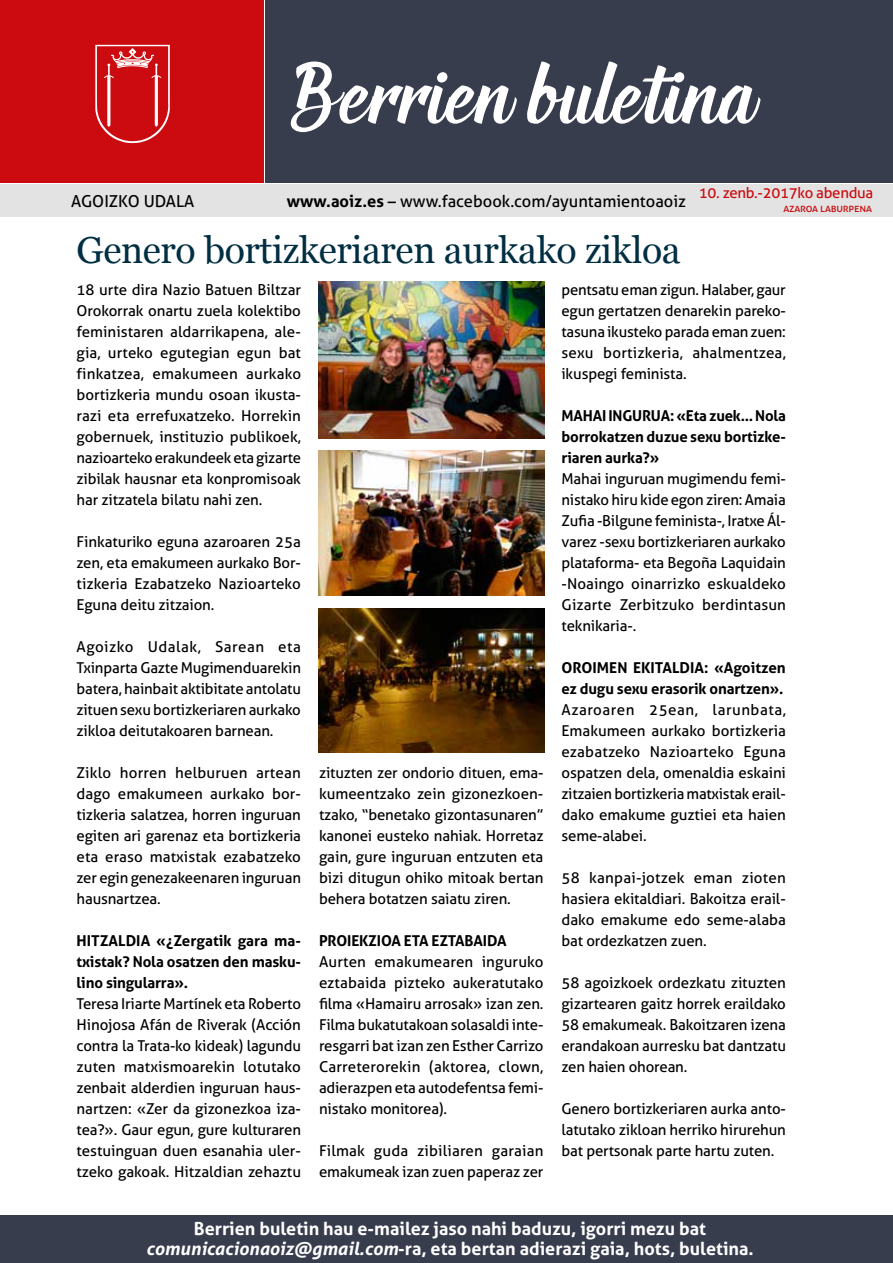
<style>
.page{position:relative;width:893px;height:1263px;background:#fff}
.page>*{position:absolute;margin:0;border:0;box-sizing:border-box;transform-origin:0 0}
.t1{font:italic 108px "Deadhead Script";letter-spacing:.04em;color:#fff}
.t2{font:37.5px "Georgia";letter-spacing:-.01em;color:#002e42}
.t3{font:700 18px/19.5px "Aller";color:#fff;text-align:center}
.t4{font:16.5px "Aller";color:#000}
.t5{font:15px/21px "Aller";letter-spacing:-.01em;color:#000;text-align:justify}
.t6{font:700 15px/21px "Aller";letter-spacing:-.01em;color:#000;text-align:justify}
.t7{font:15px "Aller";letter-spacing:-.02em;color:#cb0b0f}
.t8{font:11.25px "Aller";letter-spacing:-.015em;color:#cb0b0f}
.s1{font-weight:700}
.s2{font-style:italic}
</style>
<div class="page">
<div style="left:0;top:0;width:264px;height:182px;background:#cb0b0f"></div>
<div style="left:266px;top:0;width:627px;height:182px;background:#383d4e"></div>
<div style="left:0;top:185px;width:893px;height:32px;background:#e3e3e3"></div>
<svg style="left:95px;top:45px;width:75px;height:98px"></svg>
<div style="left:0;top:1215px;width:893px;height:48px;background:#383d4e"></div>
<img style="left:319px;top:282px;width:225px;height:156px">
<img style="left:319px;top:451px;width:225px;height:144px">
<img style="left:319px;top:608px;width:225px;height:145px">
<p class="t4" style="left:71px;top:191px;width:125px">agoizko udala</p>
<h1 class="t1" style="left:290px;top:43px;width:461px">Berrien buletina</h1>
<p class="t4" style="left:287px;top:191px;width:401px"><span class="s1">www.aoiz.es</span> – www.facebook.com/ayuntamientoaoiz</p>
<p class="t7" style="left:699px;top:184px;width:176px">10. zenb.-2017ko abendua</p>
<p class="t8" style="left:784px;top:202px;width:90px">azaroa laburpena</p>
<h2 class="t2" style="left:77px;top:227px;width:606px">Genero bortizkeriaren aurkako zikloa</h2>
<p class="t5" style="left:77px;top:279px;width:226px">18 urte dira Nazio Batuen Biltzar Orokorrak onartu zuela kolektibo feministaren aldarrikapena, ale&shy;gia, urteko egutegian egun bat finkatzea, emakumeen aurkako bortizkeria mundu osoan ikusta&shy;razi eta errefuxatzeko. Horrekin gobernuek, instituzio publikoek, nazioarteko erakundeek eta gizarte zibilak hausnar eta konpromisoak har zitzatela bilatu nahi zen.</p>
<p class="t5" style="left:77px;top:531px;width:226px">Finkaturiko eguna azaroaren 25a zen, eta emakumeen aurkako Bor&shy;tizkeria Ezabatzeko Nazioarteko Eguna deitu zitzaion.</p>
<p class="t5" style="left:77px;top:636px;width:226px">Agoizko U dalak, Sarean eta Txinparta Gazte Mugimenduarekin batera, hainbait aktibitate antolatu zituen sexu bortizkeriaren aurkako zikloa deitutakoaren barnean.</p>
<p class="t5" style="left:77px;top:762px;width:226px">Ziklo horren helburuen artean dago emakumeen aurkako bor&shy;tizkeria salatzea, horren inguruan egiten ari garenaz eta bortizkeria eta eraso matxistak ezabatzeko zer egin genezakeenaren inguruan hausnartzea.</p>
<p class="t6" style="left:77px;top:930px;width:226px">HITZALDIA «¿Zergatik gara ma&shy;txistak? Nola osatzen den masku&shy;lino singularra».</p>
<p class="t5" style="left:77px;top:993px;width:226px">Teresa I riarte Martínek eta Roberto Hinojosa Afán de Riverak (Acción contra la Trata-ko kideak) lagundu zuten matxismoarekin lotutako zenbait alderdien inguruan haus&shy;nartzen: «Zer da gizonezkoa iza&shy;tea?». Gaur egun, gure kulturaren testuinguan duen esanahia uler&shy;tzeko gakoak. Hitzaldian zehaztu</p>
<p class="t5" style="left:319px;top:762px;width:226px">zituzten zer ondorio dituen, ema&shy;kumeentzako zein gizonezkoen&shy;tzako, “benetako gizontasunaren” kanonei eusteko nahiak. Horretaz gain, gure inguruan entzuten eta bizi ditugun ohiko mitoak bertan behera botatzen saiatu ziren.</p>
<p class="t6" style="left:319px;top:930px;width:189px">PROIEKZIOA ETA EZTABAIDA</p>
<p class="t5" style="left:319px;top:951px;width:226px">Aurten emakumearen inguruko eztabaida pizteko aukeratutako filma «Hamairu arrosak» izan zen.<br>Filma bukatutakoan solasaldi inte&shy;resgarri bat izan zen Esther Carrizo Carreterorekin (aktorea, clown, adierazpen eta autodefentsa femi&shy;nistako monitorea).</p>
<p class="t5" style="left:319px;top:1140px;width:226px">Filmak guda zibiliaren garaian emakumeak izan zuen paperaz zer</p>
<p class="t5" style="left:561px;top:279px;width:226px">pentsatu eman zigun. Halaber, gaur egun gertatzen denarekin pareko&shy;tasuna ikusteko parada eman zuen: sexu bortizkeria, ahalmentzea, ikuspegi feminista.</p>
<p class="t6" style="left:561px;top:405px;width:226px">MAHAI INGURUA: «Eta zuek… Nola borrokatzen duzue sexu bortizke&shy;riaren aurka?»</p>
<p class="t5" style="left:561px;top:468px;width:226px">Mahai inguruan mugimendu femi&shy;nistako hiru kide egon ziren: Amaia Zufia -Bilgune feminista-, Iratxe Ál&shy;varez -sexu bortizkeriaren aurkako plataforma- eta Begoña Laquidain -Noaingo oinarrizko eskualdeko Gizarte Zerbitzuko berdintasun teknikaria-.</p>
<p class="t6" style="left:561px;top:657px;width:226px">OROIMEN EKITALDIA: «Agoitzen ez dugu sexu erasorik onartzen».</p>
<p class="t5" style="left:561px;top:699px;width:226px">Azaroaren 25ean, larunbata, Emakumeen aurkako bortizkeria ezabatzeko Nazioarteko Eguna ospatzen dela, omenaldia eskaini zitzaien bortizkeria matxistak erail&shy;dako emakume guztiei eta haien seme-alabei.</p>
<p class="t5" style="left:561px;top:867px;width:226px">58 kanpai-jotzek eman zioten hasiera ekitaldiari. Bakoitza erail&shy;dako emakume edo seme-alaba bat ordezkatzen zuen.</p>
<p class="t5" style="left:561px;top:972px;width:226px">58 agoizkoek ordezkatu zituzten gizartearen gaitz horrek eraildako 58 emakumeak. Bakoitzaren izena erandakoan aurresku bat dantzatu zen haien ohorean.</p>
<p class="t5" style="left:561px;top:1098px;width:226px">Genero bortizkeriaren aurka anto&shy;latutako zikloan herriko hirurehun bat pertsonak parte hartu zuten.</p>
<p class="t3" style="left:146px;top:1219px;width:609px">Berrien buletin hau e-mailez jaso nahi baduzu, igorri mezu bat <span class="s2">comunicacionaoiz@gmail.com</span>-ra, eta bertan adierazi gaia, hots, buletina.</p>
</div>
